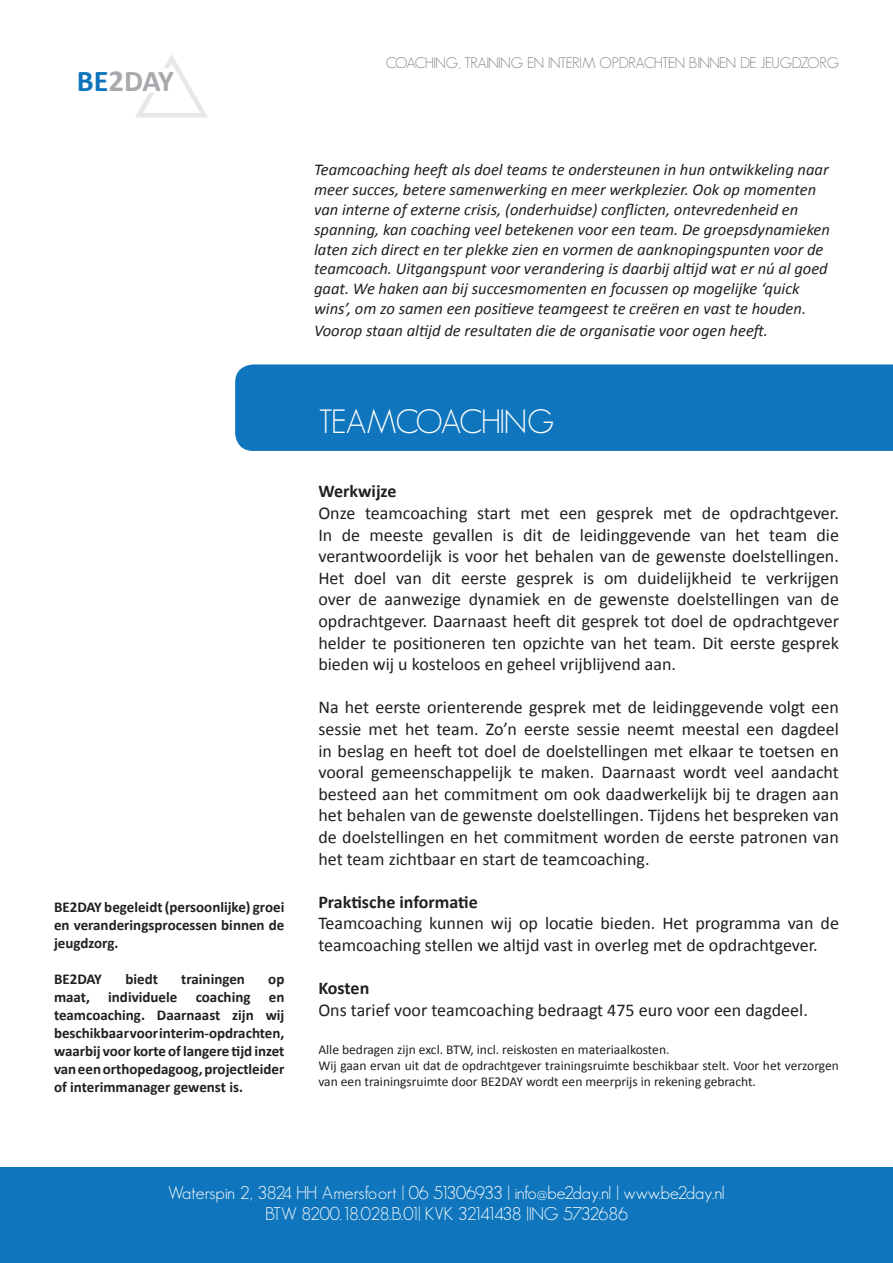
<style>
.page{position:relative;width:893px;height:1263px;background:#fff}
.page>*{position:absolute;margin:0;border:0;box-sizing:border-box;transform-origin:0 0}
.t1{font:300 33px "Geosans";letter-spacing:-.05em;color:#fff}
.t2{font:700 30.3px "Calibri";color:#a8a9ad}
.t3{font:18px/21.6px "Calibri";color:#231f20;text-align:justify}
.t4{font:300 18px "Geosans";letter-spacing:-.01em;color:#fff}
.t5{font:300 18px "Geosans";letter-spacing:-.035em;color:#fff}
.t6{font:700 18px "Calibri";color:#231f20}
.t7{font:italic 16.5px/19.8px "Calibri";color:#231f20}
.t8{font:700 15px/18px "Calibri";color:#231f20;text-align:justify}
.t9{font:300 15px "Geosans";letter-spacing:-.05em;color:#808080}
.t10{font:13.5px/16.2px "Calibri";color:#231f20}
.s1{color:#1074bc}
.s2{font-size:30.75px}
</style>
<div class="page">
<svg style="left:135px;top:54px;width:73px;height:64px"></svg>
<div style="left:235px;top:364px;width:658px;height:87px;background:#0f75bc"></div>
<div style="left:0;top:1168px;width:893px;height:95px;background:#0f75bc"></div>
<p class="t2" style="left:77px;top:62px;width:99px"><span class="s1">BE</span><span class="s2">2</span>DAY</p>
<p class="t8" style="left:54px;top:897px;width:232px">BE2DAY begeleidt (persoonlijke) groei en veranderingsprocessen binnen de jeugdzorg.</p>
<p class="t8" style="left:54px;top:969px;width:50px">BE2DAY</p>
<p class="t8" style="left:125px;top:969px;width:34px">biedt</p>
<p class="t8" style="left:181px;top:969px;width:65px">trainingen</p>
<p class="t8" style="left:54px;top:969px;width:232px;text-indent:214px">op maat, individuele coaching en teamcoaching. Daarnaast zijn wij beschikbaar voor interim-opdrachten, waarbij voor korte of langere tijd inzet van een orthopedagoog, projectleider of interimmanager gewenst is.</p>
<p class="t9" style="left:386px;top:54px;width:455px">COACHING, TRAINING EN INTERIM OPDRACHTEN BINNEN DE JEUGDZORG</p>
<p class="t7" style="left:314px;top:159px;width:517px">Teamcoaching heeft als doel teams te ondersteunen in hun ontwikkeling naar meer succes, betere samenwerking en meer werkplezier. Ook op momenten van interne of externe crisis, (onderhuidse) conflicten, ontevredenheid en spanning, kan coaching veel betekenen voor een team. De groepsdynamieken laten zich direct en ter plekke zien en vormen de aanknopingspunten voor de teamcoach. Uitgangspunt voor verandering is daarbij altijd wat er nú al goed gaat. We haken aan bij succesmomenten en focussen op mogelijke ‘quick wins’, om zo samen een positieve teamgeest te creëren en vast te houden.</p>
<p class="t7" style="left:314px;top:319px;width:455px">Voorop staan altijd de resultaten die de organisatie voor ogen heeft.</p>
<p class="t1" style="left:318px;top:403px;width:237px">TEAMCOACHING</p>
<p class="t6" style="left:318px;top:480px;width:80px">Werkwijze</p>
<p class="t3" style="left:318px;top:501px;width:522px">Onze teamcoaching start met een gesprek met de opdrachtgever.<br>In de meeste gevallen is dit de leidinggevende van het team die verantwoordelijk is voor het behalen van de gewenste doelstellingen.<br>Het doel van dit eerste gesprek is om duidelijkheid te verkrijgen over de aanwezige dynamiek en de gewenste doelstellingen van de opdrachtgever. Daarnaast heeft dit gesprek tot doel de opdrachtgever helder te positioneren ten opzichte van het team. Dit eerste gesprek bieden wij u kosteloos en geheel vrijblijvend aan.</p>
<p class="t3" style="left:318px;top:696px;width:522px">Na het eerste orienterende gesprek met de leidinggevende volgt een sessie met het team. Zo’n eerste sessie neemt meestal een dagdeel in beslag en heeft tot doel de doelstellingen met elkaar te toetsen en vooral gemeenschappelijk te maken. Daarnaast wordt veel aandacht besteed aan het commitment om ook daadwerkelijk bij te dragen aan het behalen van de gewenste doelstellingen. Tijdens het bespreken van de doelstellingen en het commitment worden de eerste patronen van het team zichtbaar en start de teamcoaching.</p>
<p class="t6" style="left:318px;top:891px;width:161px">Praktische informatie</p>
<p class="t3" style="left:318px;top:912px;width:522px">Teamcoaching kunnen wij op locatie bieden. Het programma van de teamcoaching stellen we altijd vast in overleg met de opdrachtgever.</p>
<p class="t6" style="left:318px;top:977px;width:52px">Kosten</p>
<p class="t3" style="left:318px;top:998px;width:491px">Ons tarief voor teamcoaching bedraagt 475 euro voor een dagdeel.</p>
<p class="t10" style="left:318px;top:1040px;width:353px">Alle bedragen zijn excl. BTW, incl. reiskosten en materiaalkosten.</p>
<p class="t10" style="left:318px;top:1056px;width:522px">Wij gaan ervan uit dat de opdrachtgever trainingsruimte beschikbaar stelt. Voor het verzorgen van een trainingsruimte door BE2DAY wordt een meerprijs in rekening gebracht.</p>
<p class="t4" style="left:168px;top:1183px;width:558px">Waterspin 2, 3824 HH Amersfoort | 06 51306933 | info@be2day.nl | www.be2day.nl</p>
<p class="t5" style="left:265px;top:1204px;width:364px">BTW 8200.18.028.B.01| KVK 32141438 |ING 5732686</p>
</div>
